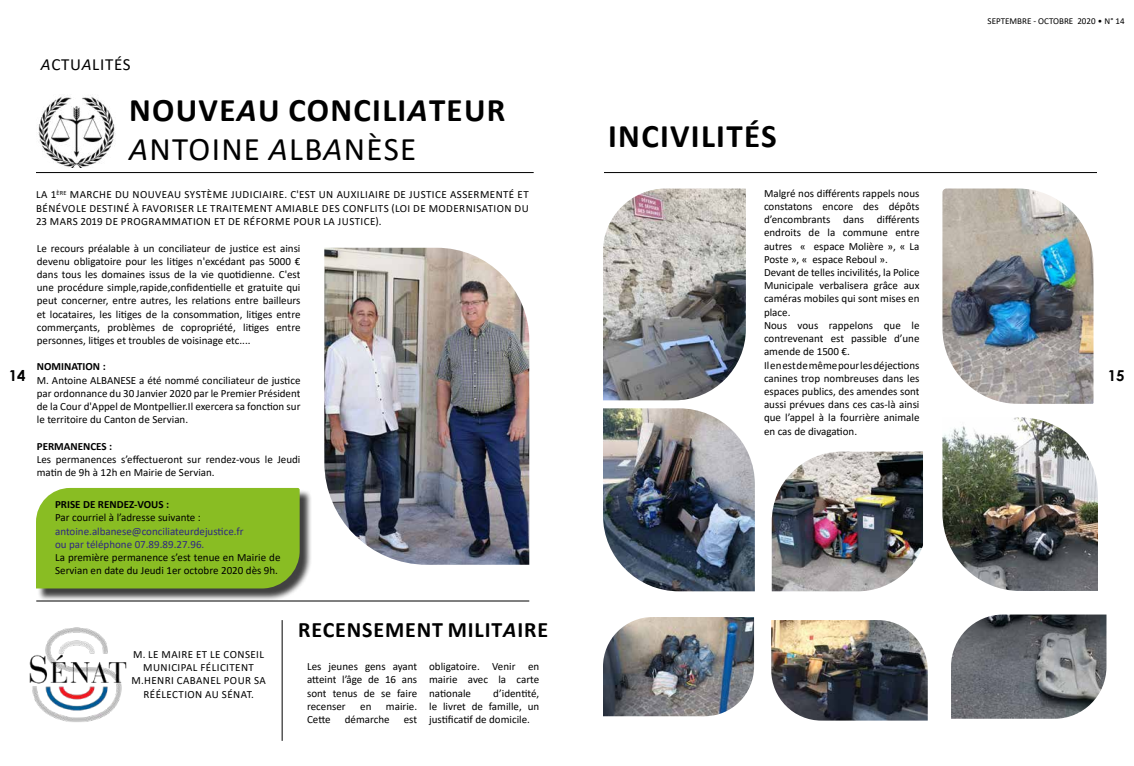
<style>
.page{position:relative;width:1134px;height:766px;background:#fff}
.page>*{position:absolute;margin:0;border:0;box-sizing:border-box;transform-origin:0 0}
.t1{font:700 33px/39.6px "Calibri";letter-spacing:.04em;color:#000}
.t2{font:700 22px "Calibri";letter-spacing:.04em;color:#000}
.t3{font:17px "Calibri";letter-spacing:.04em;color:#000}
.t4{font:700 15px "Century Gothic";color:#000}
.t5{font:11px/13.2px "Calibri";color:#000;text-align:justify}
.t6{font:11px/13.2px "Calibri";letter-spacing:.04em;color:#000;text-align:center}
.t7{font:11px/13.2px "Calibri";color:#302783}
.t8{font:700 11px "Calibri";color:#000}
.t9{font:9px "Calibri";color:#000}
.s1{font-style:italic}
.s2{font-weight:400;font-style:italic}
.s3{font-weight:400}
</style>
<div class="page">
<div style="left:38px;top:489px;width:274px;height:111px;background:#000;opacity:.75"></div>
<div style="left:36px;top:488px;width:264px;height:100px;background:#89bd23"></div>
<hr style="left:36px;top:172px;width:498px;height:1px;background:#000">
<img style="left:324px;top:248px;width:205px;height:316px">
<img style="left:38px;top:95px;width:77px;height:73px">
<hr style="left:36px;top:600px;width:493px;height:1px;background:#000">
<hr style="left:604px;top:172px;width:493px;height:1px;background:#000">
<img style="left:603px;top:617px;width:151px;height:99px">
<img style="left:771px;top:620px;width:157px;height:100px">
<hr style="left:282px;top:620px;width:1px;height:120px;background:#000">
<img style="left:951px;top:614px;width:155px;height:104px">
<img style="left:29px;top:627px;width:98px;height:95px">
<img style="left:603px;top:188px;width:143px;height:212px">
<img style="left:942px;top:188px;width:151px;height:215px">
<img style="left:603px;top:408px;width:152px;height:183px">
<img style="left:772px;top:451px;width:151px;height:140px">
<img style="left:942px;top:417px;width:156px;height:173px">
<h3 class="t3" style="left:41px;top:52px;width:91px"><span class="s1">A</span>CTU<span class="s1">A</span>LITÉS</h3>
<h1 class="t1" style="left:129px;top:90px;width:378px">NOUVE<span class="s1">A</span>U CONCILI<span class="s1">A</span>TEUR<br><span class="s2">A</span><span class="s3">NTOINE</span> <span class="s2">A</span><span class="s3">LB</span><span class="s2">A</span><span class="s3">NÈSE</span></h1>
<h1 class="t1" style="left:608px;top:116px;width:170px">INCIVILITÉS</h1>
<p class="t9" style="left:988px;top:14px;width:138px">SEPTEMBRE - OCTOBRE 2020 • N° 14</p>
<p class="t5" style="left:764px;top:186px;width:157px;text-align:left">Malgré nos différents rappels nous constatons encore des dépôts d’encombrants dans différents endroits de la commune entre autres « espace Molière », « La<br>Poste », « espace Reboul ».<br>Devant de telles incivilités, la Police<br>Municipale verbalisera grâce aux caméras mobiles qui sont mises en place.<br>Nous vous rappelons que le contrevenant est passible d’une amende de 1500 €.<br>Il en est de même pour les déjections canines trop nombreuses dans les espaces publics, des amendes sont aussi prévues dans ces cas-là ainsi que l’appel à la fourrière animale en cas de divagation.</p>
<p class="t5" style="left:36px;top:188px;width:494px">LA 1<sup>ÈRE</sup> MARCHE DU NOUVEAU SYSTÈME JUDICIAIRE. C'EST UN AUXILIAIRE DE JUSTICE ASSERMENTÉ ET BÉNÉVOLE DESTINÉ À FAVORISER LE TRAITEMENT AMIABLE DES CONFLITS (LOI DE MODERNISATION DU 23 MARS 2019 DE PROGRAMMATION ET DE RÉFORME POUR LA JUSTICE).</p>
<p class="t5" style="left:37px;top:241px;width:265px">Le recours préalable à un conciliateur de justice est ainsi devenu obligatoire pour les litiges n'excédant pas 5000 € dans tous les domaines issus de la vie quotidienne. C'est une procédure simple,rapide,confidentielle et gratuite qui peut concerner, entre autres, les relations entre bailleurs et locataires, les litiges de la consommation, litiges entre commerçants, problèmes de copropriété, litiges entre personnes, litiges et troubles de voisinage etc....</p>
<p class="t8" style="left:37px;top:359px;width:70px">NOMINATION :</p>
<p class="t5" style="left:37px;top:373px;width:265px">M. Antoine ALBANESE a été nommé conciliateur de justice par ordonnance du 30 Janvier 2020 par le Premier Président de la Cour d'Appel de Montpellier.Il exercera sa fonction sur le territoire du Canton de Servian.</p>
<p class="t8" style="left:37px;top:438px;width:77px">PERMANENCES :</p>
<p class="t5" style="left:37px;top:452px;width:265px">Les permanences s’effectueront sur rendez-vous le Jeudi matin de 9h à 12h en Mairie de Servian.</p>
<p class="t8" style="left:55px;top:496px;width:115px">PRISE DE RENDEZ-VOUS :</p>
<p class="t5" style="left:55px;top:510px;width:147px">Par courriel à l’adresse suivante :</p>
<p class="t7" style="left:55px;top:524px;width:190px">antoine.albanese@conciliateurdejustice.fr ou par téléphone 07.89.89.27.96.</p>
<p class="t5" style="left:55px;top:550px;width:227px">La première permanence s’est tenue en Mairie de<br>Servian en date du Jeudi 1er octobre 2020 dès 9h.</p>
<h3 class="t4" style="left:9px;top:364px;width:18px">14</h3>
<h3 class="t4" style="left:1108px;top:364px;width:18px">15</h3>
<p class="t6" style="left:131px;top:647px;width:136px">M. LE MAIRE ET LE CONSEIL<br>MUNICIPAL FÉLICITENT<br>M.HENRI CABANEL POUR SA<br>RÉÉLECTION AU SÉNAT.</p>
<h2 class="t2" style="left:298px;top:613px;width:251px">RECENSEMENT MILIT<span class="s1">A</span>IRE</h2>
<p class="t5" style="left:307px;top:659px;width:112px">Les jeunes gens ayant atteint l’âge de 16 ans sont tenus de se faire recenser</p>
<p class="t5" style="left:429px;top:659px;width:112px">obligatoire. Venir en mairie avec la carte nationale</p>
<p class="t5" style="left:429px;top:686px;width:112px;text-indent:64px">d’identité, le livret de famille, un justificatif de domicile.</p>
<p class="t5" style="left:360px;top:699px;width:13px">en</p>
<p class="t5" style="left:386px;top:699px;width:33px">mairie.</p>
<p class="t5" style="left:307px;top:712px;width:25px">Cette</p>
<p class="t5" style="left:345px;top:712px;width:46px">démarche</p>
<p class="t5" style="left:404px;top:712px;width:15px">est</p>
</div>
